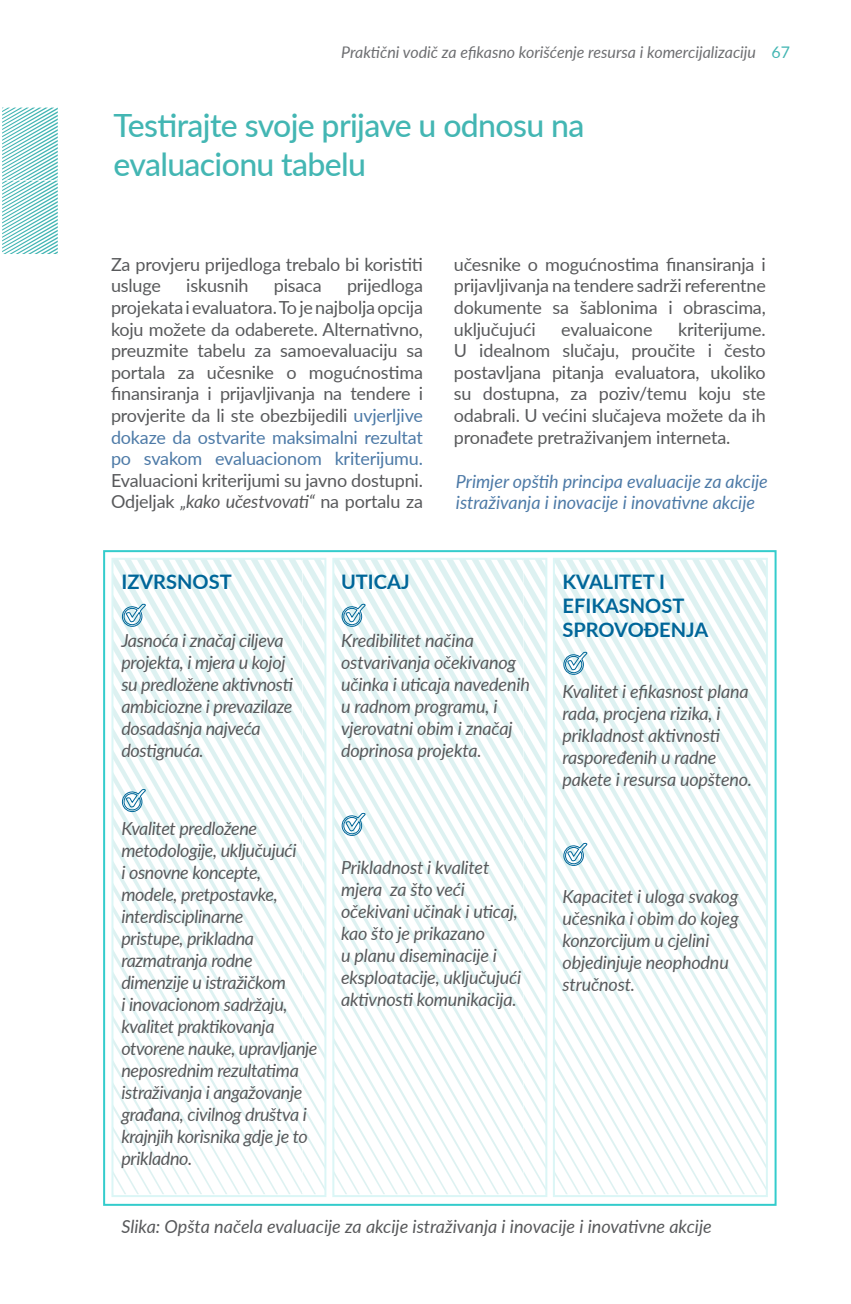
<style>
.page{position:relative;width:851px;height:1304px;background:#fff}
.page>*{position:absolute;margin:0;border:0;box-sizing:border-box;transform-origin:0 0}
.t1{font:500 32px/38.4px "Lato";letter-spacing:-.02em;color:#43b6b3}
.t2{font:700 20px/24px "Lato";color:#069}
.t3{font:italic 18px/22px "Lato";letter-spacing:-.02em;color:#58595b}
.t4{font:18px/21.6px "Lato";letter-spacing:-.01em;color:#58595b;text-align:justify}
.t5{font:italic 18px/21.6px "Lato";color:#4d7aa7}
.t6{font:italic 18px "Lato";color:#58595b}
.t7{font:italic 16px "Lato";color:#6d6e71}
.s1{font-style:normal;color:#43b6b3}
.s2{color:#4d7aa7}
.s3{font-style:italic}
</style>
<div class="page">
<svg style="left:333px;top:559px;width:213px;height:635px"></svg>
<svg style="left:554px;top:559px;width:212px;height:635px"></svg>
<svg style="left:112px;top:559px;width:213px;height:635px"></svg>
<svg style="left:2px;top:108px;width:56px;height:146px"></svg>
<p class="t7" style="left:341px;top:40px;width:450px">Praktični vodič za efikasno korišćenje resursa i komercijalizaciju <span class="s1">67</span></p>
<h1 class="t1" style="left:113px;top:105px;width:472px">Testirajte svoje prijave u odnosu na evaluacionu tabelu</h1>
<p class="t4" style="left:111px;top:253px;width:313px">Za provjeru prijedloga trebalo bi koristiti usluge</p>
<p class="t4" style="left:111px;top:274px;width:313px;text-indent:236px">prijedloga projekata i evaluatora. To je najbolja opcija koju možete da odaberete. Alternativno, preuzmite tabelu za samoevaluaciju sa portala za učesnike o mogućnostima finansiranja i prijavljivanja na tendere i provjerite da li ste obezbijedili <span class="s2">uvjerljive dokaze da ostvarite maksimalni rezultat po svakom evaluacionom kriterijumu.</span></p>
<p class="t4" style="left:111px;top:469px;width:313px">Evaluacioni kriterijumi su javno dostupni.<br>Odjeljak <span class="s3">„kako učestvovati“</span> na portalu za</p>
<p class="t4" style="left:186px;top:274px;width:64px">iskusnih</p>
<p class="t4" style="left:274px;top:274px;width:49px">pisaca</p>
<p class="t4" style="left:454px;top:253px;width:313px">učesnike o mogućnostima finansiranja i prijavljivanja na tendere sadrži referentne dokumente sa šablonima i obrascima, uključujući</p>
<p class="t4" style="left:454px;top:317px;width:313px;text-indent:224px">kriterijume.<br>U idealnom slučaju, proučite i često postavljana pitanja evaluatora, ukoliko su dostupna, za poziv/temu koju ste odabrali. U većini slučajeva možete da ih pronađete pretraživanjem interneta.</p>
<p class="t4" style="left:561px;top:317px;width:93px">evaluaicone</p>
<p class="t5" style="left:456px;top:470px;width:313px">Primjer opštih principa evaluacije za akcije istraživanja i inovacije i inovativne akcije</p>
<p class="t2" style="left:121px;top:569px;width:112px">IZVRSNOST</p>
<p class="t3" style="left:121px;top:629px;width:173px">Jasnoća i značaj ciljeva projekta, i mjera u kojoj su predložene aktivnosti ambiciozne i prevazilaze dosadašnja najveća dostignuća.</p>
<p class="t3" style="left:121px;top:817px;width:198px">Kvalitet predložene metodologije, uključujući<br>i osnovne koncepte, modele, pretpostavke, interdisciplinarne<br>pristupe, prikladna razmatranja rodne dimenzije u istražičkom<br>i inovacionom sadržaju, kvalitet praktikovanja otvorene nauke, upravljanje neposrednim rezultatima istraživanja i angažovanje građana, civilnog društva i krajnjih korisnika gdje je to prikladno.</p>
<p class="t2" style="left:341px;top:569px;width:70px">UTICAJ</p>
<p class="t3" style="left:341px;top:629px;width:190px">Kredibilitet načina ostvarivanja očekivanog učinka i uticaja navedenih u radnom programu, i vjerovatni obim i značaj doprinosa projekta.</p>
<p class="t3" style="left:341px;top:856px;width:182px">Prikladnost i kvalitet mjera za što veći očekivani učinak i uticaj, kao što je prikazano<br>u planu diseminacije i eksploatacije, uključujući aktivnosti komunikacija.</p>
<p class="t2" style="left:562px;top:569px;width:147px">KVALITET I<br>EFIKASNOST<br>SPROVOĐENJA</p>
<p class="t3" style="left:562px;top:680px;width:191px">Kvalitet i efikasnost plana rada, procjena rizika, i prikladnost aktivnosti raspoređenih u radne pakete i resursa uopšteno.</p>
<p class="t3" style="left:562px;top:885px;width:178px">Kapacitet i uloga svakog učesnika i obim do kojeg konzorcijum u cjelini objedinjuje neophodnu stručnost.</p>
<p class="t6" style="left:121px;top:1214px;width:591px">Slika: Opšta načela evaluacije za akcije istraživanja i inovacije i inovativne akcije</p>
</div>
